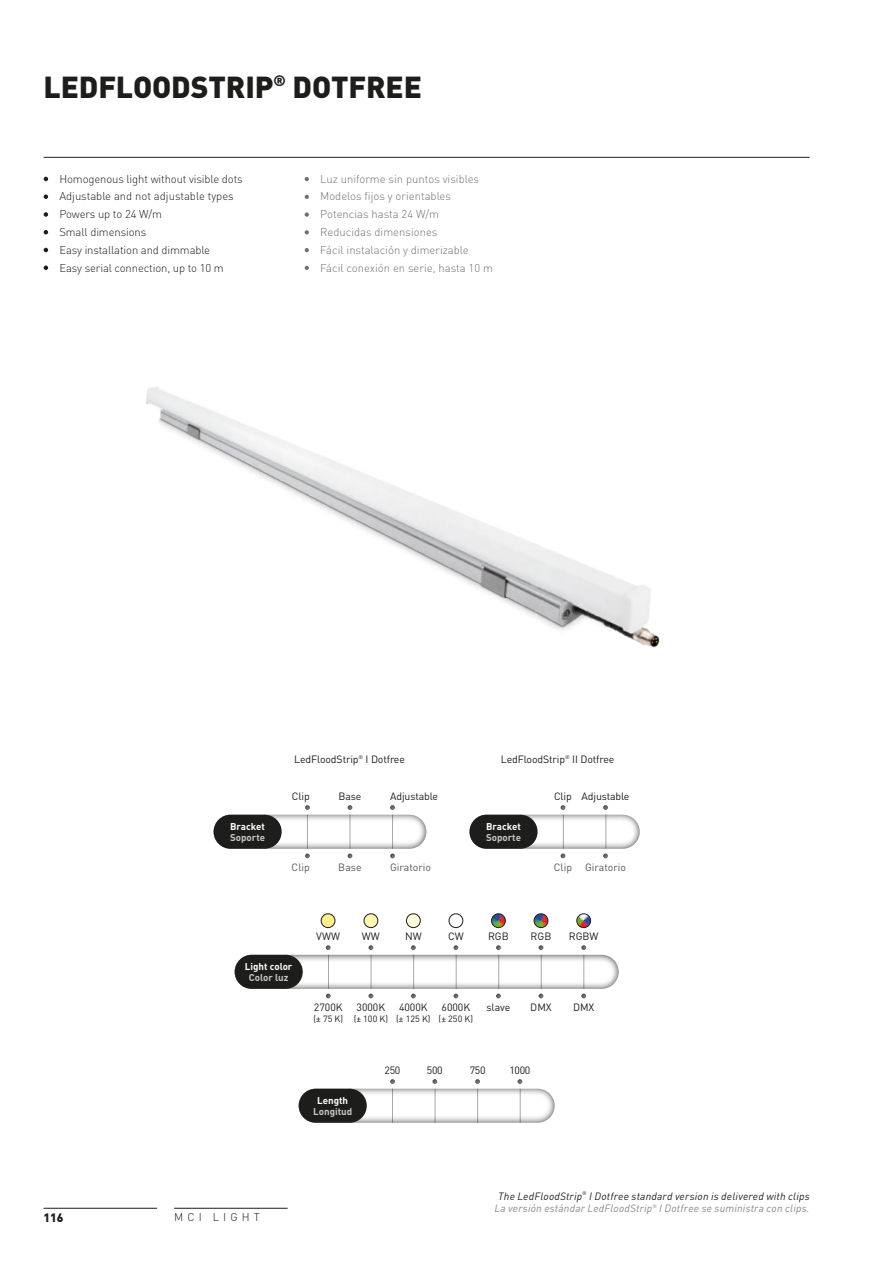
<style>
.page{position:relative;width:893px;height:1263px;background:#fff}
.page>*{position:absolute;margin:0;border:0;box-sizing:border-box;transform-origin:0 0}
.t1{font:900 30px "DIN Pro";letter-spacing:-.005em;color:#1d1d1b}
.t2{font:900 12px "DIN Pro";color:#1d1d1b}
.t3{font:300 11.25px/17.7px "DIN Pro";letter-spacing:-.01em;color:#1d1d1b}
.t4{font:300 11.25px/17.7px "DIN Pro";color:#70706f}
.t5{font:300 11.25px "DIN Pro";letter-spacing:.36em;color:#1d1d1b}
.t6{font:10.5px "DIN Pro";letter-spacing:-.01em;color:#1d1d1b}
.t7{font:italic 10.5px/12.6px "DIN";letter-spacing:.02em;color:#1d1d1b;text-align:center}
.t8{font:10.5px "DIN Pro";color:#575756}
.t9{font:700 9.75px "DIN Pro";color:#fff}
.t10{font:700 9.75px "DIN Pro";color:#c7c7c6}
.t11{font:9px "DIN Pro";color:#1d1d1b}
.s1{color:#878787}
</style>
<div class="page">
<hr style="left:44px;top:157px;width:765px;height:1px;background:#1d1d1b">
<svg style="left:44px;top:177px;width:4px;height:4px"></svg>
<svg style="left:44px;top:194px;width:4px;height:5px"></svg>
<svg style="left:44px;top:212px;width:4px;height:5px"></svg>
<svg style="left:44px;top:230px;width:4px;height:4px"></svg>
<svg style="left:44px;top:248px;width:4px;height:4px"></svg>
<svg style="left:44px;top:265px;width:4px;height:5px"></svg>
<svg style="left:301px;top:1088px;width:254px;height:35px"></svg>
<div style="left:298px;top:1088px;width:68px;height:34px;background:#1d1d1b;border-radius:17px"></div>
<svg style="left:390px;top:1079px;width:5px;height:4px"></svg>
<svg style="left:432px;top:1079px;width:5px;height:4px"></svg>
<svg style="left:475px;top:1079px;width:5px;height:4px"></svg>
<svg style="left:517px;top:1079px;width:5px;height:4px"></svg>
<img style="left:146px;top:234px;width:514px;height:414px">
<svg style="left:304px;top:177px;width:5px;height:4px"></svg>
<svg style="left:304px;top:195px;width:5px;height:4px"></svg>
<svg style="left:304px;top:212px;width:5px;height:5px"></svg>
<svg style="left:304px;top:230px;width:5px;height:4px"></svg>
<svg style="left:304px;top:248px;width:5px;height:4px"></svg>
<svg style="left:304px;top:266px;width:5px;height:4px"></svg>
<svg style="left:236px;top:954px;width:383px;height:35px"></svg>
<div style="left:234px;top:954px;width:68px;height:34px;background:#1d1d1b;border-radius:17px"></div>
<svg style="left:411px;top:945px;width:4px;height:4px"></svg>
<svg style="left:411px;top:993px;width:4px;height:5px"></svg>
<svg style="left:325px;top:945px;width:5px;height:4px"></svg>
<svg style="left:326px;top:993px;width:4px;height:5px"></svg>
<svg style="left:453px;top:945px;width:5px;height:4px"></svg>
<svg style="left:453px;top:993px;width:5px;height:5px"></svg>
<img style="left:449px;top:913px;width:13px;height:14px;border-radius:7px">
<div style="left:448px;top:913px;width:15px;height:14px;border:1px solid #1d1d1b;border-radius:50%"></div>
<div style="left:406px;top:913px;width:14px;height:14px;background:#fffbdc;border-radius:50%"></div>
<div style="left:406px;top:913px;width:14px;height:14px;border:1px solid #1d1d1b;border-radius:50%"></div>
<div style="left:321px;top:913px;width:14px;height:14px;background:#ffed8d;border-radius:50%"></div>
<div style="left:321px;top:913px;width:14px;height:14px;border:1px solid #1d1d1b;border-radius:50%"></div>
<svg style="left:538px;top:945px;width:5px;height:4px"></svg>
<img style="left:534px;top:913px;width:13px;height:14px;border-radius:7px">
<div style="left:533px;top:913px;width:15px;height:14px;border:1px solid #1d1d1b;border-radius:50%"></div>
<svg style="left:581px;top:945px;width:5px;height:4px"></svg>
<svg style="left:581px;top:993px;width:5px;height:5px"></svg>
<img style="left:576px;top:913px;width:14px;height:14px;border-radius:7px">
<div style="left:576px;top:913px;width:14px;height:14px;border:1px solid #1d1d1b;border-radius:50%"></div>
<svg style="left:538px;top:993px;width:5px;height:5px"></svg>
<svg style="left:368px;top:945px;width:5px;height:4px"></svg>
<svg style="left:368px;top:993px;width:5px;height:5px"></svg>
<div style="left:364px;top:913px;width:13px;height:14px;background:#fff7b2;border-radius:50%"></div>
<div style="left:364px;top:913px;width:14px;height:14px;border:1px solid #1d1d1b;border-radius:50%"></div>
<svg style="left:496px;top:945px;width:4px;height:4px"></svg>
<img style="left:491px;top:913px;width:14px;height:14px;border-radius:7px">
<div style="left:491px;top:913px;width:14px;height:14px;border:1px solid #1d1d1b;border-radius:50%"></div>
<svg style="left:496px;top:993px;width:4px;height:5px"></svg>
<svg style="left:214px;top:814px;width:213px;height:35px"></svg>
<div style="left:213px;top:814px;width:68px;height:34px;background:#1d1d1b;border-radius:17px"></div>
<svg style="left:305px;top:805px;width:5px;height:4px"></svg>
<svg style="left:347px;top:805px;width:5px;height:4px"></svg>
<svg style="left:390px;top:805px;width:5px;height:4px"></svg>
<svg style="left:305px;top:853px;width:5px;height:5px"></svg>
<svg style="left:347px;top:853px;width:5px;height:5px"></svg>
<svg style="left:390px;top:853px;width:5px;height:5px"></svg>
<svg style="left:469px;top:814px;width:171px;height:35px"></svg>
<div style="left:469px;top:814px;width:68px;height:34px;background:#1d1d1b;border-radius:17px"></div>
<svg style="left:603px;top:805px;width:4px;height:4px"></svg>
<svg style="left:603px;top:853px;width:4px;height:5px"></svg>
<svg style="left:560px;top:805px;width:5px;height:4px"></svg>
<svg style="left:560px;top:853px;width:5px;height:5px"></svg>
<hr style="left:44px;top:1207px;width:113px;height:1px;background:#1d1d1b">
<hr style="left:174px;top:1207px;width:113px;height:1px;background:#1d1d1b">
<h1 class="t1" style="left:44px;top:67px;width:380px">LEDFLOODSTRIP<sup>®</sup> DOTFREE</h1>
<p class="t3" style="left:59px;top:169px;width:185px">Homogenous light without visible dots<br>Adjustable and not adjustable types<br>Powers up to 24 W/m<br>Small dimensions<br>Easy installation and dimmable<br>Easy serial connection, up to 10 m</p>
<p class="t4" style="left:320px;top:169px;width:174px">Luz uniforme sin puntos visibles<br>Modelos fijos y orientables<br>Potencias hasta 24 W/m<br>Reducidas dimensiones<br>Fácil instalación y dimerizable<br>Fácil conexión en serie, hasta 10 m</p>
<p class="t9" style="left:230px;top:819px;width:36px">Bracket</p>
<p class="t10" style="left:230px;top:831px;width:36px">Soporte</p>
<p class="t6" style="left:294px;top:751px;width:112px">LedFloodStrip<sup>®</sup> I Dotfree</p>
<p class="t6" style="left:292px;top:789px;width:19px">Clip</p>
<p class="t6" style="left:338px;top:789px;width:24px">Base</p>
<p class="t6" style="left:390px;top:789px;width:49px">Adjustable</p>
<p class="t6" style="left:500px;top:751px;width:115px">LedFloodStrip<sup>®</sup> II Dotfree</p>
<p class="t6" style="left:554px;top:789px;width:19px">Clip</p>
<p class="t6" style="left:581px;top:789px;width:49px">Adjustable</p>
<p class="t9" style="left:486px;top:819px;width:36px">Bracket</p>
<p class="t10" style="left:486px;top:831px;width:36px">Soporte</p>
<p class="t8" style="left:291px;top:860px;width:20px">Clip</p>
<p class="t8" style="left:338px;top:860px;width:25px">Base</p>
<p class="t8" style="left:390px;top:860px;width:42px">Giratorio</p>
<p class="t8" style="left:553px;top:860px;width:20px">Clip</p>
<p class="t8" style="left:585px;top:860px;width:42px">Giratorio</p>
<p class="t6" style="left:448px;top:929px;width:17px">CW</p>
<p class="t6" style="left:530px;top:929px;width:22px">RGB</p>
<p class="t6" style="left:362px;top:929px;width:19px">WW</p>
<p class="t6" style="left:488px;top:929px;width:22px">RGB</p>
<p class="t6" style="left:316px;top:929px;width:25px">VWW</p>
<p class="t6" style="left:405px;top:929px;width:18px">NW</p>
<p class="t6" style="left:568px;top:929px;width:31px">RGBW</p>
<p class="t9" style="left:245px;top:959px;width:49px">Light color</p>
<p class="t10" style="left:249px;top:971px;width:41px">Color luz</p>
<p class="t6" style="left:314px;top:1000px;width:30px">2700K</p>
<p class="t11" style="left:313px;top:1012px;width:31px">(± 75 K)</p>
<p class="t6" style="left:356px;top:1000px;width:30px">3000K</p>
<p class="t6" style="left:530px;top:1000px;width:23px">DMX</p>
<p class="t11" style="left:353px;top:1012px;width:36px">(± 100 K)</p>
<p class="t6" style="left:399px;top:1000px;width:30px">4000K</p>
<p class="t11" style="left:396px;top:1012px;width:36px">(± 125 K)</p>
<p class="t6" style="left:441px;top:1000px;width:30px">6000K</p>
<p class="t11" style="left:438px;top:1012px;width:36px">(± 250 K)</p>
<p class="t6" style="left:486px;top:1000px;width:26px">slave</p>
<p class="t6" style="left:384px;top:1063px;width:17px">250</p>
<p class="t6" style="left:427px;top:1063px;width:17px">500</p>
<p class="t6" style="left:469px;top:1063px;width:17px">750</p>
<p class="t6" style="left:509px;top:1063px;width:22px">1000</p>
<p class="t9" style="left:317px;top:1093px;width:32px">Length</p>
<p class="t10" style="left:313px;top:1104px;width:41px">Longitud</p>
<p class="t6" style="left:572px;top:1000px;width:23px">DMX</p>
<p class="t2" style="left:44px;top:1208px;width:22px">116</p>
<p class="t5" style="left:174px;top:1209px;width:87px">MCI LIGHT</p>
<p class="t7" style="left:494px;top:1188px;width:316px">The LedFloodStrip<sup>®</sup> I Dotfree standard version is delivered with clips<br><span class="s1">La versión estándar LedFloodStrip</span><sup>®</sup> <span class="s1">I Dotfree se suministra con clips.</span></p>
</div>
